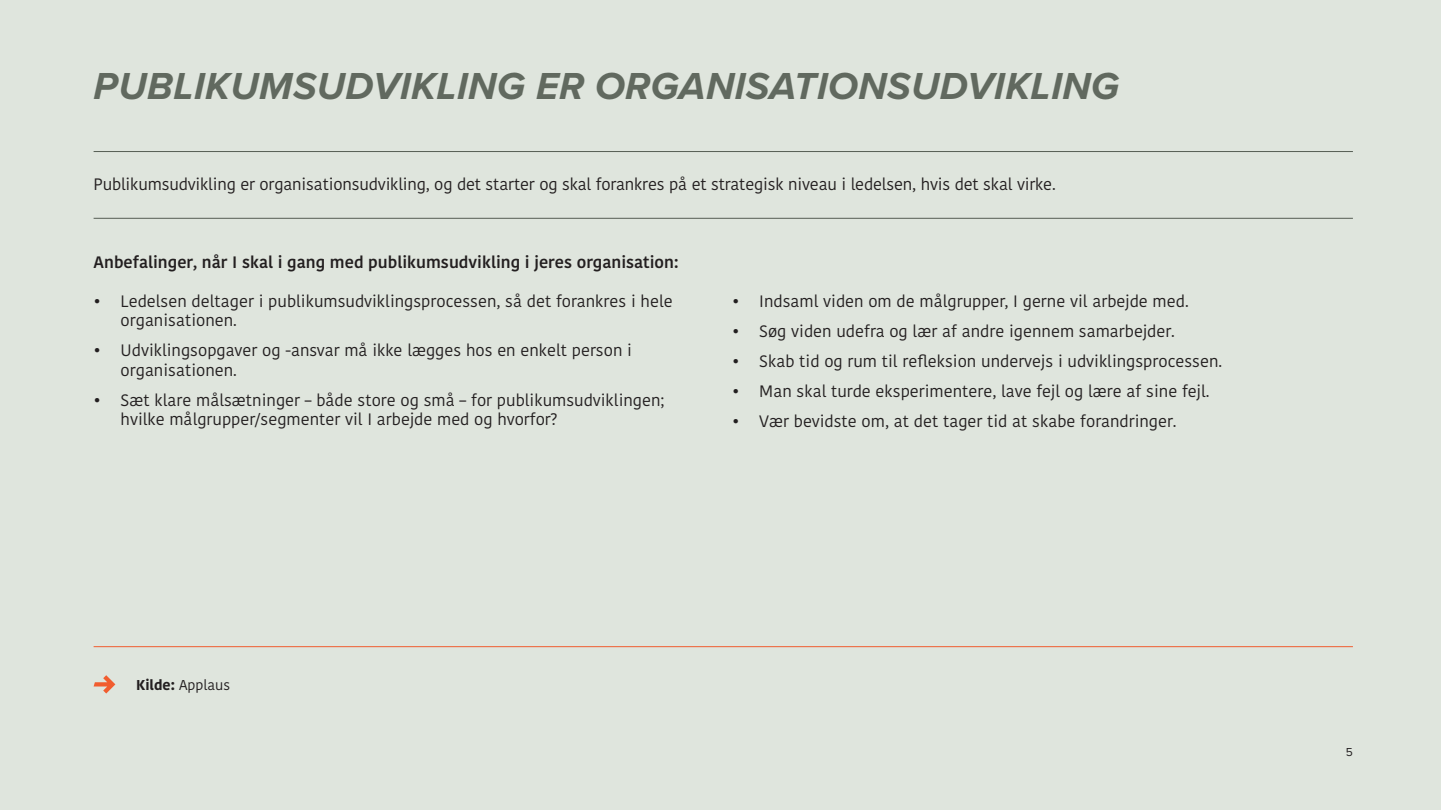
<style>
.page{position:relative;width:1441px;height:810px;background:#fff}
.page>*{position:absolute;margin:0;border:0;box-sizing:border-box;transform-origin:0 0}
.t1{font:italic 700 39px "Proxima Nova";letter-spacing:.01em;color:#61695f}
.No_Baseline{font:16.5px/19.5px "Kohinoor Bangla";color:#231f20}
.No_Baseline-2{font:600 16.5px "Kohinoor Bangla";color:#231f20}
.t2{font:14.25px "Kohinoor Bangla";color:#231f20}
.t3{font:12px "Proxima Nova";color:#231f20}
.s1{font-weight:700}
</style>
<div class="page">
<div style="left:0;top:0;width:1440px;height:810px;background:#dfe5dd"></div>
<hr style="left:94px;top:151px;width:1258px;height:1px;background:#555d53">
<hr style="left:94px;top:218px;width:1258px;height:1px;background:#555d53">
<svg style="left:94px;top:675px;width:21px;height:19px"></svg>
<hr style="left:94px;top:646px;width:1258px;height:1px;background:#f05e30">
<p class="t1" style="left:94px;top:57px;width:1027px">PUBLIKUMSUDVIKLING ER ORGANISATIONSUDVIKLING</p>
<p class="No_Baseline" style="left:94px;top:174px;width:963px">Publikumsudvikling er organisationsudvikling, og det starter og skal forankres på et strategisk niveau i ledelsen, hvis det skal virke.</p>
<p class="No_Baseline-2" style="left:94px;top:248px;width:586px">Anbefalinger, når I skal i gang med publikumsudvikling i jeres organisation:</p>
<p class="No_Baseline" style="left:121px;top:291px;width:553px;text-indent:-27px">• Ledelsen deltager i publikumsudviklingsprocessen, så det forankres i hele organisationen.</p>
<p class="No_Baseline" style="left:121px;top:341px;width:513px;text-indent:-27px">• Udviklingsopgaver og -ansvar må ikke lægges hos en enkelt person i organisationen.</p>
<p class="No_Baseline" style="left:121px;top:390px;width:545px;text-indent:-27px">• Sæt klare målsætninger – både store og små – for publikumsudviklingen; hvilke målgrupper/segmenter vil I arbejde med og hvorfor?</p>
<p class="No_Baseline" style="left:732px;top:291px;width:458px">• Indsaml viden om de målgrupper, I gerne vil arbejde med.</p>
<p class="No_Baseline" style="left:732px;top:321px;width:444px">• Søg viden udefra og lær af andre igennem samarbejder.</p>
<p class="No_Baseline" style="left:732px;top:351px;width:491px">• Skab tid og rum til refleksion undervejs i udviklingsprocessen.</p>
<p class="No_Baseline" style="left:732px;top:381px;width:478px">• Man skal turde eksperimentere, lave fejl og lære af sine fejl.</p>
<p class="No_Baseline" style="left:732px;top:411px;width:445px">• Vær bevidste om, at det tager tid at skabe forandringer.</p>
<p class="t2" style="left:136px;top:674px;width:96px"><span class="s1">Kilde:</span> Applaus</p>
<p class="t3" style="left:1345px;top:743px;width:9px">5</p>
</div>
